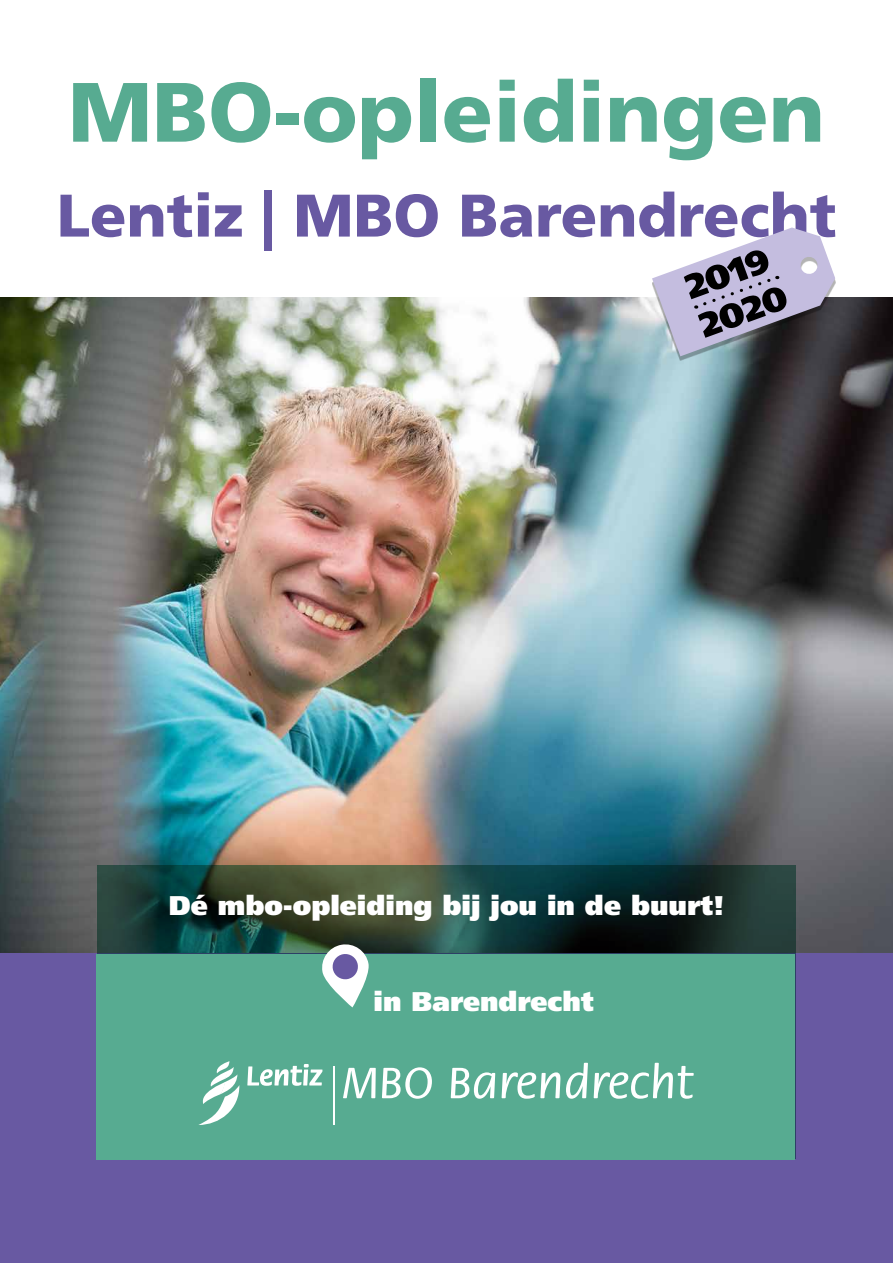
<style>
.page{position:relative;width:893px;height:1263px;background:#fff}
.page>*{position:absolute;margin:0;border:0;box-sizing:border-box;transform-origin:0 0}
.t1{font:900 84px "Frutiger LT Std";color:#57ab91}
.t2{font:900 60px "Frutiger LT Std";color:#6859a2}
.t3{font:900 27px "Frutiger LT Std";color:#fff}
</style>
<div class="page">
<img style="left:0;top:297px;width:893px;height:657px">
<div style="left:0;top:954px;width:893px;height:309px;background:#6859a2"></div>
<div style="left:652px;top:232px;width:183px;height:129px;background:#000;opacity:.3"></div>
<svg style="left:652px;top:227px;width:183px;height:129px"></svg>
<svg style="left:97px;top:865px;width:698px;height:89px;background:#203c34"></svg>
<div style="left:96px;top:954px;width:699px;height:205px;background:#57ab91"></div>
<svg style="left:320px;top:942px;width:51px;height:65px"></svg>
<svg style="left:247px;top:1064px;width:75px;height:22px"></svg>
<svg style="left:198px;top:1061px;width:42px;height:64px"></svg>
<hr style="left:333px;top:1067px;width:1px;height:58px;background:#fff">
<svg style="left:343px;top:1063px;width:351px;height:36px"></svg>
<h1 class="t1" style="left:68px;top:62px;width:758px">MBO-opleidingen</h1>
<h2 class="t2" style="left:57px;top:179px;width:781px">Lentiz | MBO Barendrecht</h2>
<p class="t3" style="left:169px;top:889px;width:557px">Dé mbo-opleiding bij jou in de buurt!</p>
<p class="t3" style="left:374px;top:985px;width:222px">in Barendrecht</p>
</div>
